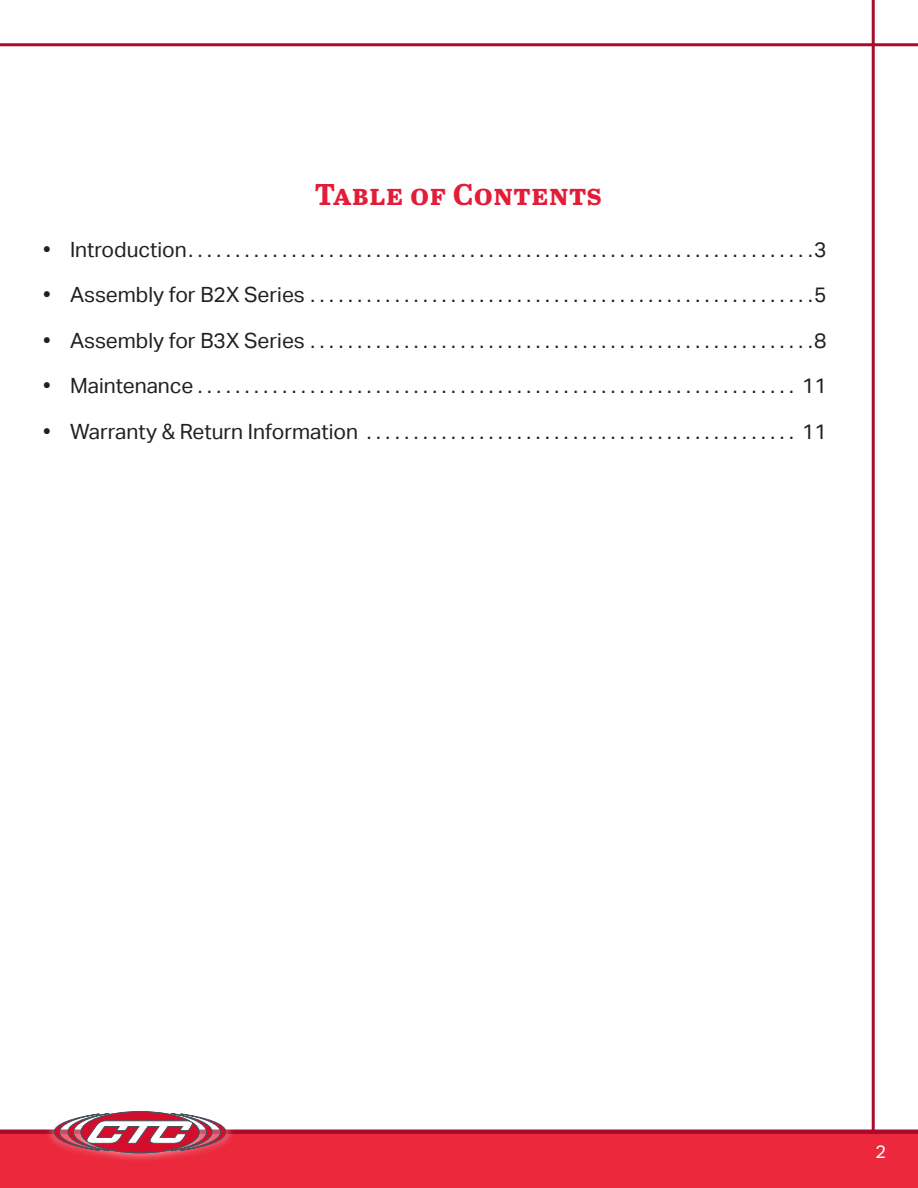
<style>
.page{position:relative;width:918px;height:1188px;background:#fff}
.page>*{position:absolute;margin:0;border:0;box-sizing:border-box;transform-origin:0 0}
.Heading{font:700 30px "Abril Text";letter-spacing:.02em;color:#e31c37}
.t1{font:21px "Aktiv Grotesk";color:#231f20}
.t2{font:18px "Aktiv Grotesk";color:#fff}
</style>
<div class="page">
<hr style="left:872px;top:0;width:3px;height:1188px;background:#aa0a2b">
<div style="left:0;top:1134px;width:918px;height:54px;background:#eb283c"></div>
<hr style="left:0;top:1130px;width:918px;height:4px;background:#aa0a2b">
<hr style="left:0;top:43px;width:918px;height:3px;background:#aa0a2b">
<div style="left:45px;top:1102px;width:190px;height:61px;background:#fff;opacity:.75"></div>
<svg style="left:54px;top:1112px;width:172px;height:41px"></svg>
<p class="Heading" style="left:315px;top:173px;width:289px">Table of Contents</p>
<p class="t1" style="left:43px;top:237px;width:785px">• Introduction . . . . . . . . . . . . . . . . . . . . . . . . . . . . . . . . . . . . . . . . . . . . . . . . . . . . . . . . . . . . . . . . . . 3</p>
<p class="t1" style="left:43px;top:283px;width:785px">• Assembly for B2X Series . . . . . . . . . . . . . . . . . . . . . . . . . . . . . . . . . . . . . . . . . . . . . . . . . . . . . 5</p>
<p class="t1" style="left:43px;top:328px;width:785px">• Assembly for B3X Series . . . . . . . . . . . . . . . . . . . . . . . . . . . . . . . . . . . . . . . . . . . . . . . . . . . . . 8</p>
<p class="t1" style="left:43px;top:374px;width:785px">• Maintenance . . . . . . . . . . . . . . . . . . . . . . . . . . . . . . . . . . . . . . . . . . . . . . . . . . . . . . . . . . . . . . . . 11</p>
<p class="t1" style="left:43px;top:419px;width:785px">• Warranty &amp; Return Information . . . . . . . . . . . . . . . . . . . . . . . . . . . . . . . . . . . . . . . . . . . . . . 11</p>
<p class="t2" style="left:875px;top:1142px;width:12px">2</p>
</div>
